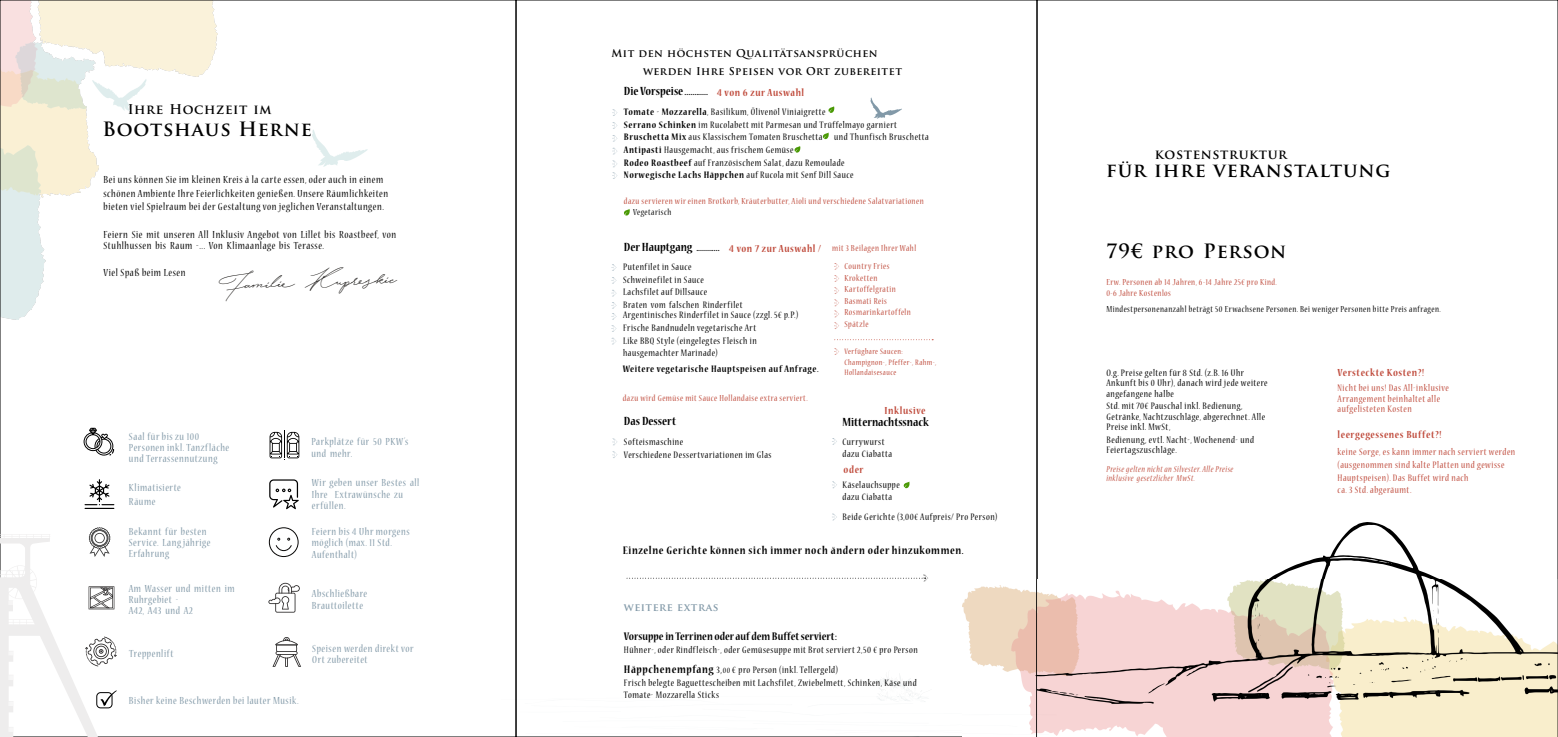
<style>
.page{position:relative;width:1558px;height:737px;background:#fff}
.page>*{position:absolute;margin:0;border:0;box-sizing:border-box;transform-origin:0 0}
.t1{font:700 19.25px "Trajan Pro";letter-spacing:.05em;color:#000}
.t2{font:18.11px "Hijrnotes PERSONALUSEONLY";color:#1e1c1a}
.t3{font:700 condensed 13.12px "Nueva Std";color:#000}
.t4{font:700 13.12px "Trajan Pro";letter-spacing:.05em;color:#000}
.t5{font:700 condensed 12.25px "Nueva Std";letter-spacing:.05em;color:#000}
.t6{font:700 condensed 12.25px "Nueva Std";color:#000}
.t7{font:condensed 11.38px/11.4px "Nueva Std";letter-spacing:.05em;color:#8299a8}
.t8{font:condensed 11.38px/13.7px "Nueva Std";letter-spacing:.05em;color:#000}
.t9{font:700 condensed 11.38px "Nueva Std";letter-spacing:.05em;color:#bf4a3b}
.t10{font:condensed 10.5px/12.6px "Nueva Std";letter-spacing:.05em;color:#000}
.t11{font:condensed 10.5px/12.6px "Nueva Std";letter-spacing:.05em;color:#bf4a3b}
.t12{font:700 10.5px/17.8px "Trajan Pro";letter-spacing:.05em;color:#000}
.t13{font:700 condensed 10.5px "Nueva Std";letter-spacing:.05em;color:#000}
.t14{font:700 10.5px "Trajan Pro";letter-spacing:.05em;color:#8299a8}
.t15{font:condensed 9.62px/11.5px "Nueva Std";letter-spacing:.05em;color:#bf4a3b}
.t16{font:condensed 9.62px "Nueva Std";letter-spacing:.05em;color:#000}
.t17{font:italic condensed 9.62px/9.6px "Nueva Std";letter-spacing:.05em;color:#bf4a3b}
.t18{font:condensed 8.75px/10.5px "Nueva Std";letter-spacing:.05em;color:#bf4a3b}
.s1{font-weight:700}
.s2{font-weight:700;font-size:11.38px}
.s3{font-weight:700;font-size:12.25px}
.s4{font-size:10.67px}
.s5{font-size:12.42px}
.s6{font-size:8.84px}
</style>
<div class="page">
<img style="left:877px;top:674px;width:44px;height:23px">
<svg style="left:611px;top:264px;width:6px;height:7px"></svg>
<svg style="left:611px;top:277px;width:6px;height:7px"></svg>
<svg style="left:611px;top:290px;width:6px;height:6px"></svg>
<svg style="left:611px;top:338px;width:5px;height:6px"></svg>
<svg style="left:870px;top:97px;width:32px;height:22px"></svg>
<svg style="left:612px;top:438px;width:5px;height:7px"></svg>
<svg style="left:612px;top:451px;width:5px;height:7px"></svg>
<svg style="left:834px;top:263px;width:5px;height:66px"></svg>
<svg style="left:834px;top:348px;width:5px;height:7px"></svg>
<svg style="left:611px;top:302px;width:6px;height:30px"></svg>
<svg style="left:612px;top:109px;width:5px;height:7px"></svg>
<svg style="left:612px;top:122px;width:5px;height:7px"></svg>
<svg style="left:612px;top:135px;width:5px;height:7px"></svg>
<svg style="left:612px;top:148px;width:5px;height:6px"></svg>
<svg style="left:612px;top:161px;width:5px;height:18px"></svg>
<svg style="left:835px;top:339px;width:98px;height:1px"></svg>
<svg style="left:832px;top:438px;width:5px;height:7px"></svg>
<svg style="left:832px;top:481px;width:5px;height:7px"></svg>
<svg style="left:832px;top:513px;width:5px;height:7px"></svg>
<svg style="left:627px;top:574px;width:301px;height:7px"></svg>
<svg style="left:828px;top:106px;width:6px;height:7px"></svg>
<svg style="left:823px;top:132px;width:6px;height:7px"></svg>
<svg style="left:794px;top:146px;width:6px;height:7px"></svg>
<svg style="left:624px;top:209px;width:6px;height:6px"></svg>
<svg style="left:903px;top:482px;width:6px;height:6px"></svg>
<svg style="left:312px;top:130px;width:56px;height:37px"></svg>
<img style="left:2px;top:2px;width:215px;height:317px">
<svg style="left:85px;top:479px;width:29px;height:30px"></svg>
<svg style="left:84px;top:428px;width:30px;height:27px"></svg>
<svg style="left:270px;top:430px;width:29px;height:30px"></svg>
<svg style="left:269px;top:479px;width:30px;height:30px"></svg>
<svg style="left:269px;top:527px;width:30px;height:30px"></svg>
<svg style="left:268px;top:583px;width:32px;height:29px"></svg>
<svg style="left:273px;top:637px;width:28px;height:29px"></svg>
<svg style="left:1036px;top:522px;width:522px;height:58px"></svg>
<img style="left:962px;top:580px;width:596px;height:157px">
<svg style="left:0;top:527px;width:117px;height:210px"></svg>
<p class="t4" style="left:128px;top:104px;width:145px">Ihre Hochzeit im</p>
<h1 class="t1" style="left:102px;top:122px;width:211px">Bootshaus Herne</h1>
<p class="t8" style="left:103px;top:174px;width:286px">Bei uns können Sie im kleinen Kreis à la carte essen, oder auch in einem schönen Ambiente Ihre Feierlichkeiten genießen. Unsere Räumlichkeiten bieten viel Spielraum bei der Gestaltung von jeglichen Veranstaltungen.</p>
<p class="t8" style="left:103px;top:230px;width:294px;line-height:11.4px">Feiern Sie mit unseren All Inklusiv Angebot von Lillet bis Roastbeef, von<br>Stuhlhussen bis Raum -... Von Klimaanlage bis Terasse.</p>
<p class="t8" style="left:103px;top:267px;width:84px">Viel Spaß beim Lesen</p>
<h2 class="t2" style="left:218px;top:279px;width:178px;rotate:-2deg">Familie Kupreskic</h2>
<p class="t7" style="left:129px;top:432px;width:102px">Saal für bis zu 100<br>Personen inkl.Tanzfläche und Terrassennutzung</p>
<p class="t7" style="left:311px;top:438px;width:98px">Parkplätze für 50 PKW’s und mehr.</p>
<p class="t7" style="left:312px;top:478px;width:109px">Wir geben unser Bestes all<br>Ihre Extrawünsche zu erfüllen.</p>
<p class="t7" style="left:312px;top:527px;width:99px">Feiern bis 4 Uhr morgens möglich (max. 11 Std.<br>Aufenthalt)</p>
<p class="t7" style="left:312px;top:589px;width:57px">Abschließbare<br>Brauttoilette</p>
<p class="t7" style="left:312px;top:644px;width:103px">Speisen werden direkt vor<br>Ort zubereitet</p>
<p class="t7" style="left:129px;top:482px;width:54px;line-height:13.7px">Klimatisierte<br>Räume</p>
<p class="t7" style="left:129px;top:527px;width:83px">Bekannt für besten<br>Service. Lang jährige<br>Erfahrung</p>
<p class="t7" style="left:129px;top:584px;width:107px">Am Wasser und mitten im<br>Ruhrgebiet -<br>A42, A43 und A2</p>
<p class="t7" style="left:129px;top:649px;width:46px">Treppenlift</p>
<p class="t7" style="left:129px;top:696px;width:171px">Bisher keine Beschwerden bei lauter Musik.</p>
<p class="t12" style="left:643px;top:45px;width:260px;text-indent:-32px">Mit den höchsten Qualitätsansprüchen werden Ihre Speisen vor Ort zubereitet</p>
<p class="t3" style="left:624px;top:86px;width:86px">Die Vorspeise............</p>
<p class="t9" style="left:717px;top:88px;width:89px">4 von 6 zur Auswahl</p>
<p class="t10" style="left:624px;top:107px;width:306px"><span class="s1">Tomate - Mozzarella</span>, Basilikum, Ölivenöl Viniaigrette<br><span class="s1">Serrano Schinken</span> im Rucolabett mit Parmesan und Trüffelmayo garniert <span class="s1">Bruschetta Mix</span> aus Klassischem Tomaten Bruschetta und Thunfisch Bruschetta <span class="s1">Antipasti</span> Hausgemacht, aus frischem Gemüse<br><span class="s1">Rodeo Roastbeef</span> auf Französischem Salat, dazu Remoulade<br><span class="s1">Norwegische Lachs Häppchen</span> auf Rucola mit Senf Dill Sauce</p>
<p class="t15" style="left:624px;top:196px;width:301px">dazu servieren wir einen Brotkorb, Kräuterbutter, Aioli und verschiedene Salatvariationen</p>
<p class="t16" style="left:633px;top:209px;width:40px">Vegetarisch</p>
<p class="t3" style="left:624px;top:242px;width:97px">Der Hauptgang ............</p>
<p class="t15" style="left:729px;top:243px;width:188px"><span class="s2">4 von 7 zur Auswahl /</span> mit 3 Beilagen Ihrer Wahl</p>
<p class="t10" style="left:623px;top:262px;width:121px">Putenfilet in Sauce<br>Schweinefilet in Sauce<br>Lachsfilet auf Dillsauce<br>Braten vom falschen Rinderfilet</p>
<p class="t10" style="left:623px;top:310px;width:177px">Argentinisches Rinderfilet in Sauce (zzgl. 5€ p.P.)<br>Frische Bandnudeln vegetarische Art<br>Like BBQ Style (eingelegtes Fleisch in hausgemachter Marinade)</p>
<p class="t13" style="left:623px;top:364px;width:197px">Weitere vegetarische Hauptspeisen auf Anfrage.</p>
<p class="t15" style="left:623px;top:393px;width:187px">dazu wird Gemüse mit Sauce Hollandaise extra serviert.</p>
<p class="t3" style="left:624px;top:416px;width:54px">Das Dessert</p>
<p class="t10" style="left:624px;top:437px;width:149px">Softeismaschine<br>Verschiedene Dessertvariationen im Glas</p>
<p class="t15" style="left:844px;top:261px;width:68px">Country Fries<br>Kroketten<br>Kartoffelgratin<br>Basmati Reis<br>Rosmarinkartoffeln<br>Spätzle</p>
<p class="t18" style="left:844px;top:347px;width:93px">Verfügbare Saucen:<br>Champignon-, Pfeffer-, Rahm-,<br>Hollandaisesauce</p>
<p class="t9" style="left:884px;top:406px;width:42px">Inklusive</p>
<p class="t3" style="left:842px;top:416px;width:88px">Mitternachtssnack</p>
<p class="t10" style="left:842px;top:436px;width:51px">Currywurst dazu Ciabatta</p>
<p class="t10" style="left:842px;top:479px;width:59px">Käselauchsuppe dazu Ciabatta</p>
<p class="t10" style="left:842px;top:512px;width:156px">Beide Gerichte (3,00€ Aufpreis/ Pro Person)</p>
<p class="t9" style="left:843px;top:465px;width:21px">oder</p>
<p class="t5" style="left:623px;top:545px;width:342px">Einzelne Gerichte können sich immer noch ändern oder hinzukommen.</p>
<p class="t14" style="left:624px;top:603px;width:96px">weitere extras</p>
<p class="t6" style="left:624px;top:632px;width:214px">Vorsuppe in Terrinen oder auf dem Buffet serviert:</p>
<p class="t10" style="left:624px;top:641px;width:295px;line-height:19.9px">Hühner-, oder Rindfleisch-, oder Gemüsesuppe mit Brot serviert 2,50 € pro Person<br><span class="s3">Häppchenempfang</span> <span class="s4">3</span><span class="s5">,</span><span class="s6">00</span> <span class="s4">€</span> pro Person (inkl.Tellergeld)</p>
<p class="t10" style="left:624px;top:677px;width:294px">Frisch belegte Baguettescheiben mit Lachsfilet, Zwiebelmett, Schinken, Käse und<br>Tomate- Mozzarella Sticks</p>
<p class="t4" style="left:1155px;top:149px;width:134px">kostenstruktur</p>
<h1 class="t1" style="left:1106px;top:162px;width:286px">für ihre veranstaltung</h1>
<h1 class="t1" style="left:1106px;top:243px;width:182px">79€ pro Person</h1>
<p class="t15" style="left:1106px;top:277px;width:172px">Erw. Personen ab 14 Jahren, 6-14 Jahre 25€ pro Kind.<br>0-6 Jahre Kostenlos</p>
<p class="t16" style="left:1106px;top:305px;width:336px">Mindestpersonenanzahl beträgt 50 Erwachsene Personen. Bei weniger Personen bitte Preis anfragen.</p>
<p class="t10" style="left:1106px;top:368px;width:163px;line-height:10.5px">O.g. Preise gelten für 8 Std. (z.B. 16 Uhr<br>Ankunft bis 0 Uhr), danach wird jede weitere angefangene halbe</p>
<p class="t10" style="left:1106px;top:402px;width:160px;line-height:10.5px">Std. mit 70€ Pauschal inkl. Bedienung,<br>Getränke, Nachtzuschläge, abgerechnet. Alle<br>Preise inkl. MwSt,</p>
<p class="t10" style="left:1106px;top:435px;width:149px;line-height:10.5px">Bedienung, evtl. Nacht-, Wochenend- und<br>Feiertagszuschläge.</p>
<p class="t17" style="left:1106px;top:465px;width:128px">Preise gelten nicht an Silvester.Alle Preise inklusive gesetzlicher MwSt.</p>
<p class="t9" style="left:1337px;top:368px;width:88px">Versteckte Kosten?!</p>
<p class="t11" style="left:1337px;top:384px;width:113px;line-height:10.5px">Nicht bei uns! Das All-inklusive<br>Arrangement beinhaltet alle aufgelisteten Kosten</p>
<p class="t9" style="left:1337px;top:430px;width:105px">leergegessenes Buffet?!</p>
<p class="t11" style="left:1337px;top:447px;width:179px">keine Sorge, es kann immer nach serviert werden (ausgenommen sind kalte Platten und gewisse Hauptspeisen). Das Buffet wird nach<br>ca.3 Std. abgeräumt.</p>
</div>
